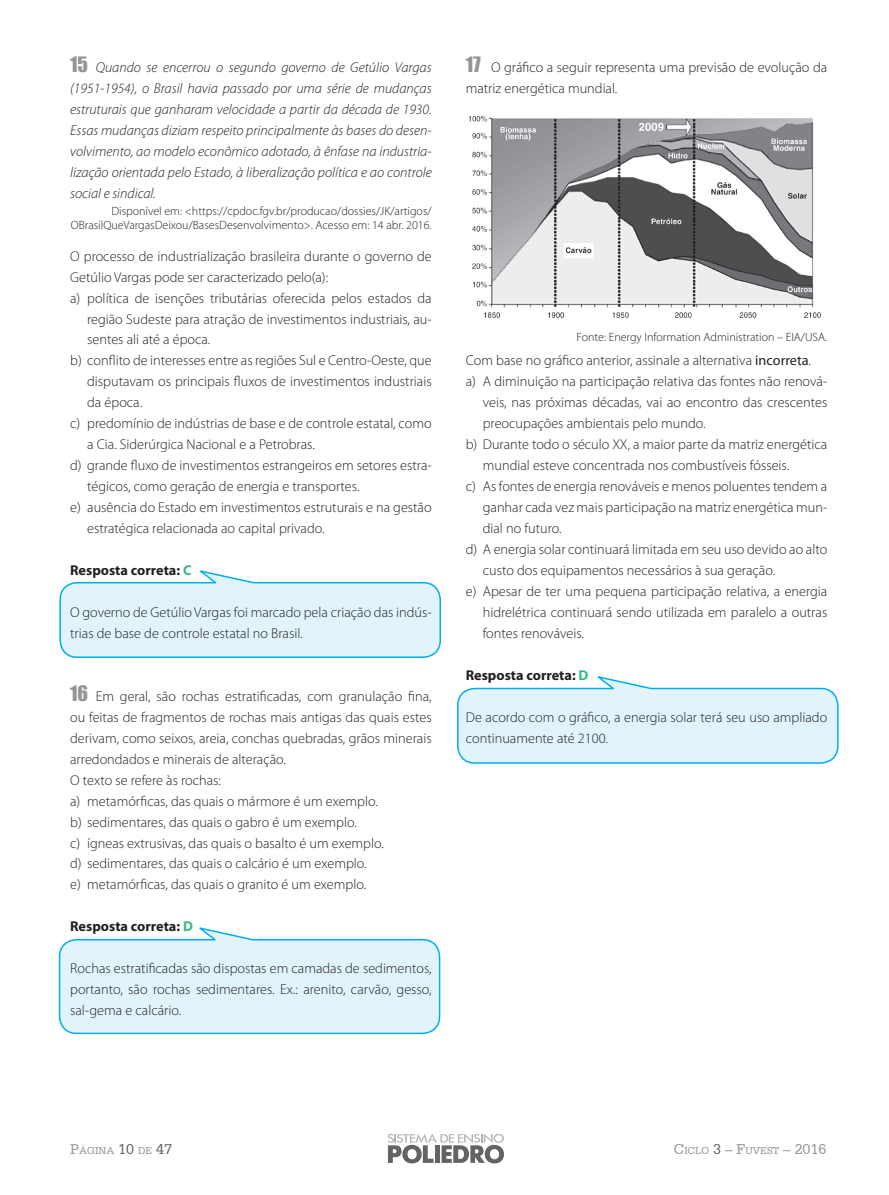
<style>
.page{position:relative;width:889px;height:1195px;background:#fff}
.page>*{position:absolute;margin:0;border:0;box-sizing:border-box;transform-origin:0 0}
.t1{font:300 14.25px/21px "Myriad Pro";color:#231f20}
.t2{font:italic 300 14.25px/21px "Myriad Pro";color:#231f20;text-align:justify}
.t3{font:700 14.25px "Myriad Pro";color:#231f20}
.t4{font:300 12px/13.5px "Myriad Pro";color:#231f20;text-align:right}
.t5{font:10.5px "Serifa BT";color:#939598}
.s1{font-family:"Impact";font-weight:400;font-style:normal;font-size:19.5px;color:#939598}
.s2{color:#38b983}
.s3{font-family:"Impact";font-weight:400;font-size:19.5px;color:#939598}
.s4{font-weight:400}
.s5{font-size:15px}
.s6{font-size:15px;color:#636366}
</style>
<div class="page">
<svg style="left:59px;top:570px;width:382px;height:88px;background:#dbf2fb"></svg>
<svg style="left:457px;top:676px;width:382px;height:88px;background:#dbf2fb"></svg>
<svg style="left:58px;top:927px;width:383px;height:108px;background:#ddf2fb"></svg>
<svg style="left:387px;top:1134px;width:117px;height:29px"></svg>
<img style="left:468px;top:115px;width:353px;height:204px">
<p class="t2" style="left:70px;top:57px;width:363px"><span class="s1">15</span> Quando se encerrou o segundo governo de Getúlio Vargas (1951-1954), o Brasil havia passado por uma série de mudanças estruturais que ganharam velocidade a partir da década de 1930.<br>Essas mudanças diziam respeito principalmente às bases do desen&shy;volvimento, ao modelo econômico adotado, à ênfase na industria&shy;lização orientada pelo Estado, à liberalização política e ao controle social e sindical.</p>
<p class="t4" style="left:71px;top:205px;width:362px">Disponível em: &lt;https://cpdoc.fgv.br/producao/dossies/JK/artigos/<br>OBrasilQueVargasDeixou/BasesDesenvolvimento&gt;. Acesso em: 14 abr. 2016.</p>
<p class="t1" style="left:70px;top:245px;width:363px">O processo de industrialização brasileira durante o governo de</p>
<p class="t1" style="left:70px;top:266px;width:259px">Getúlio Vargas pode ser caracterizado pelo(a):</p>
<p class="t1" style="left:70px;top:287px;width:363px">a) política de isenções tributárias oferecida pelos estados da</p>
<p class="t1" style="left:87px;top:308px;width:346px">região Sudeste para atração de investimentos industriais, au-</p>
<p class="t1" style="left:87px;top:329px;width:125px">sentes ali até a época.</p>
<p class="t1" style="left:70px;top:350px;width:363px">b) conflito de interesses entre as regiões Sul e Centro-Oeste, que</p>
<p class="t1" style="left:87px;top:371px;width:346px">disputavam os principais fluxos de investimentos industriais</p>
<p class="t1" style="left:87px;top:392px;width:57px">da época.</p>
<p class="t1" style="left:70px;top:413px;width:363px">c) predomínio de indústrias de base e de controle estatal, como</p>
<p class="t1" style="left:87px;top:434px;width:229px">a Cia. Siderúrgica Nacional e a Petrobras.</p>
<p class="t1" style="left:70px;top:455px;width:363px">d) grande fluxo de investimentos estrangeiros em setores estra-</p>
<p class="t1" style="left:87px;top:476px;width:274px">tégicos, como geração de energia e transportes.</p>
<p class="t1" style="left:70px;top:497px;width:363px">e) ausência do Estado em investimentos estruturais e na gestão</p>
<p class="t1" style="left:87px;top:518px;width:239px">estratégica relacionada ao capital privado.</p>
<p class="t3" style="left:70px;top:561px;width:123px">Resposta correta: <span class="s2">C</span></p>
<p class="t1" style="left:70px;top:602px;width:363px">O governo de Getúlio Vargas foi marcado pela criação das indús&shy;trias de base de controle estatal no Brasil.</p>
<p class="t1" style="left:70px;top:685px;width:363px"><span class="s3">16</span> Em geral, são rochas estratificadas, com granulação fina, ou feitas de fragmentos de rochas mais antigas das quais estes derivam, como seixos, areia, conchas quebradas, grãos minerais arredondados e minerais de alteração.<br>O texto se refere às rochas:<br>a) metamórficas, das quais o mármore é um exemplo.<br>b) sedimentares, das quais o gabro é um exemplo.<br>c) ígneas extrusivas, das quais o basalto é um exemplo.<br>d) sedimentares, das quais o calcário é um exemplo.<br>e) metamórficas, das quais o granito é um exemplo.</p>
<p class="t3" style="left:70px;top:917px;width:124px">Resposta correta: <span class="s2">D</span></p>
<p class="t1" style="left:70px;top:958px;width:363px;text-align:justify">Rochas estratificadas são dispostas em camadas de sedimentos, portanto, são rochas sedimentares. Ex.: arenito, carvão, gesso, sal-gema e calcário.</p>
<p class="t1" style="left:466px;top:57px;width:363px"><span class="s3">17</span> O gráfico a seguir representa uma previsão de evolução da matriz energética mundial.</p>
<p class="t4" style="left:576px;top:330px;width:252px">Fonte: Energy Information Administration – EIA/USA.</p>
<p class="t1" style="left:466px;top:350px;width:347px">Com base no gráfico anterior, assinale a alternativa <span class="s4">incorreta</span>.</p>
<p class="t1" style="left:466px;top:371px;width:363px">a) A diminuição na participação relativa das fontes não renová-</p>
<p class="t1" style="left:483px;top:392px;width:346px">veis, nas próximas décadas, vai ao encontro das crescentes</p>
<p class="t1" style="left:483px;top:413px;width:224px">preocupações ambientais pelo mundo.</p>
<p class="t1" style="left:466px;top:434px;width:363px">b) Durante todo o século XX, a maior parte da matriz energética</p>
<p class="t1" style="left:483px;top:455px;width:308px">mundial esteve concentrada nos combustíveis fósseis.</p>
<p class="t1" style="left:466px;top:476px;width:363px">c) As fontes de energia renováveis e menos poluentes tendem a</p>
<p class="t1" style="left:483px;top:497px;width:346px">ganhar cada vez mais participação na matriz energética mun-</p>
<p class="t1" style="left:483px;top:518px;width:80px">dial no futuro.</p>
<p class="t1" style="left:466px;top:539px;width:363px">d) A energia solar continuará limitada em seu uso devido ao alto</p>
<p class="t1" style="left:483px;top:560px;width:294px">custo dos equipamentos necessários à sua geração.</p>
<p class="t1" style="left:466px;top:581px;width:363px">e) Apesar de ter uma pequena participação relativa, a energia</p>
<p class="t1" style="left:483px;top:602px;width:346px">hidrelétrica continuará sendo utilizada em paralelo a outras</p>
<p class="t1" style="left:483px;top:622px;width:103px">fontes renováveis.</p>
<p class="t3" style="left:466px;top:666px;width:124px">Resposta correta: <span class="s2">D</span></p>
<p class="t1" style="left:466px;top:706px;width:363px">De acordo com o gráfico, a energia solar terá seu uso ampliado continuamente até 2100.</p>
<p class="t5" style="left:70px;top:1144px;width:103px"><span class="s5">P</span>ÁGINA <span class="s6">10</span> DE <span class="s6">47</span></p>
<p class="t5" style="left:674px;top:1144px;width:154px"><span class="s5">C</span>ICLO <span class="s6">3</span> <span class="s5">– F</span>UVEST <span class="s5">– 2016</span></p>
</div>
